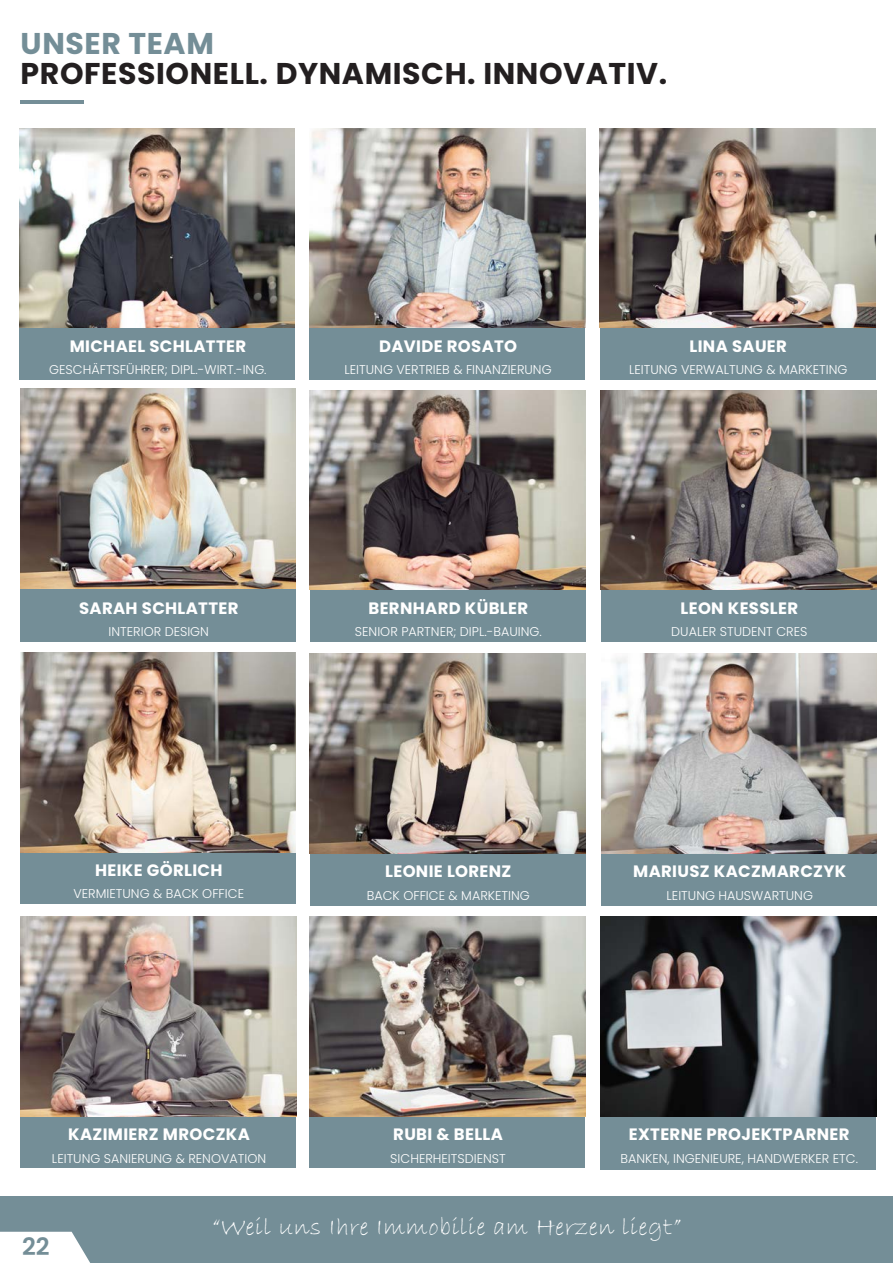
<style>
.page{position:relative;width:893px;height:1263px;background:#fff}
.page>*{position:absolute;margin:0;border:0;box-sizing:border-box;transform-origin:0 0}
.t1{font:700 30px "Poppins";letter-spacing:.02em;color:#231f20}
.t2{font:700 30px "Poppins";letter-spacing:.02em;color:#748e97}
.t3{font:25.5px "Bradley Hand ITC";letter-spacing:.02em;color:#fff}
.t4{font:600 24px "Poppins";color:#748e97}
.t5{font:700 16.5px "Poppins";letter-spacing:.02em;color:#fff}
.t6{font:300 12.75px "Poppins";color:#fff}
</style>
<div class="page">
<div style="left:601px;top:1115px;width:275px;height:54px;background:#748e97"></div>
<img style="left:601px;top:916px;width:275px;height:200px">
<div style="left:0;top:1196px;width:893px;height:67px;background:#748e97"></div>
<svg style="left:0;top:1232px;width:90px;height:31px;background:#f1f3f4"></svg>
<hr style="left:21px;top:100px;width:63px;height:3px;background:#748e97">
<div style="left:19px;top:327px;width:276px;height:53px;background:#748e97"></div>
<img style="left:19px;top:128px;width:276px;height:200px">
<div style="left:309px;top:327px;width:276px;height:53px;background:#748e97"></div>
<img style="left:309px;top:128px;width:276px;height:200px">
<div style="left:600px;top:327px;width:275px;height:53px;background:#748e97"></div>
<img style="left:600px;top:128px;width:275px;height:200px">
<div style="left:20px;top:589px;width:276px;height:53px;background:#748e97"></div>
<img style="left:20px;top:389px;width:276px;height:199px">
<div style="left:310px;top:589px;width:275px;height:53px;background:#748e97"></div>
<img style="left:310px;top:390px;width:275px;height:200px">
<div style="left:601px;top:589px;width:275px;height:53px;background:#748e97"></div>
<img style="left:601px;top:390px;width:275px;height:200px">
<div style="left:20px;top:851px;width:276px;height:53px;background:#748e97"></div>
<img style="left:20px;top:652px;width:276px;height:200px">
<div style="left:310px;top:852px;width:275px;height:53px;background:#748e97"></div>
<img style="left:310px;top:654px;width:275px;height:199px">
<div style="left:601px;top:852px;width:276px;height:53px;background:#748e97"></div>
<img style="left:601px;top:654px;width:276px;height:199px">
<div style="left:20px;top:1115px;width:276px;height:53px;background:#748e97"></div>
<img style="left:20px;top:917px;width:276px;height:199px">
<div style="left:309px;top:1115px;width:276px;height:53px;background:#748e97"></div>
<img style="left:309px;top:917px;width:276px;height:199px">
<p class="t2" style="left:21px;top:26px;width:195px">UNSER TEAM</p>
<p class="t1" style="left:21px;top:56px;width:648px">PROFESSIONELL. DYNAMISCH. INNOVATIV.</p>
<p class="t5" style="left:70px;top:336px;width:178px">MICHAEL SCHLATTER</p>
<p class="t6" style="left:49px;top:362px;width:219px">GESCHÄFTSFÜHRER; DIPL.-WIRT.-ING.</p>
<p class="t5" style="left:379px;top:336px;width:140px">DAVIDE ROSATO</p>
<p class="t6" style="left:345px;top:362px;width:209px">LEITUNG VERTRIEB &amp; FINANZIERUNG</p>
<p class="t5" style="left:690px;top:336px;width:99px">LINA SAUER</p>
<p class="t6" style="left:629px;top:362px;width:220px">LEITUNG VERWALTUNG &amp; MARKETING</p>
<p class="t5" style="left:79px;top:598px;width:161px">SARAH SCHLATTER</p>
<p class="t6" style="left:109px;top:624px;width:102px">INTERIOR DESIGN</p>
<p class="t5" style="left:368px;top:598px;width:161px">BERNHARD KÜBLER</p>
<p class="t6" style="left:355px;top:624px;width:188px">SENIOR PARTNER; DIPL.-BAUING.</p>
<p class="t5" style="left:680px;top:598px;width:119px">LEON KESSLER</p>
<p class="t6" style="left:671px;top:624px;width:138px">DUALER STUDENT CRES</p>
<p class="t5" style="left:95px;top:861px;width:129px">HEIKE GÖRLICH</p>
<p class="t6" style="left:74px;top:887px;width:172px">VERMIETUNG &amp; BACK OFFICE</p>
<p class="t5" style="left:385px;top:862px;width:128px">LEONIE LORENZ</p>
<p class="t6" style="left:367px;top:888px;width:164px">BACK OFFICE &amp; MARKETING</p>
<p class="t5" style="left:633px;top:862px;width:215px">MARIUSZ KACZMARCZYK</p>
<p class="t6" style="left:667px;top:888px;width:148px">LEITUNG HAUSWARTUNG</p>
<p class="t5" style="left:68px;top:1125px;width:183px">KAZIMIERZ MROCZKA</p>
<p class="t6" style="left:52px;top:1151px;width:216px">LEITUNG SANIERUNG &amp; RENOVATION</p>
<p class="t5" style="left:393px;top:1125px;width:111px">RUBI &amp; BELLA</p>
<p class="t6" style="left:390px;top:1151px;width:117px">SICHERHEITSDIENST</p>
<p class="t5" style="left:629px;top:1125px;width:222px">EXTERNE PROJEKTPARNER</p>
<p class="t6" style="left:620px;top:1151px;width:239px">BANKEN, INGENIEURE, HANDWERKER ETC.</p>
<p class="t4" style="left:22px;top:1233px;width:29px">22</p>
<p class="t3" style="left:212px;top:1211px;width:471px">“Weil uns Ihre Immobilie am Herzen liegt”</p>
</div>
